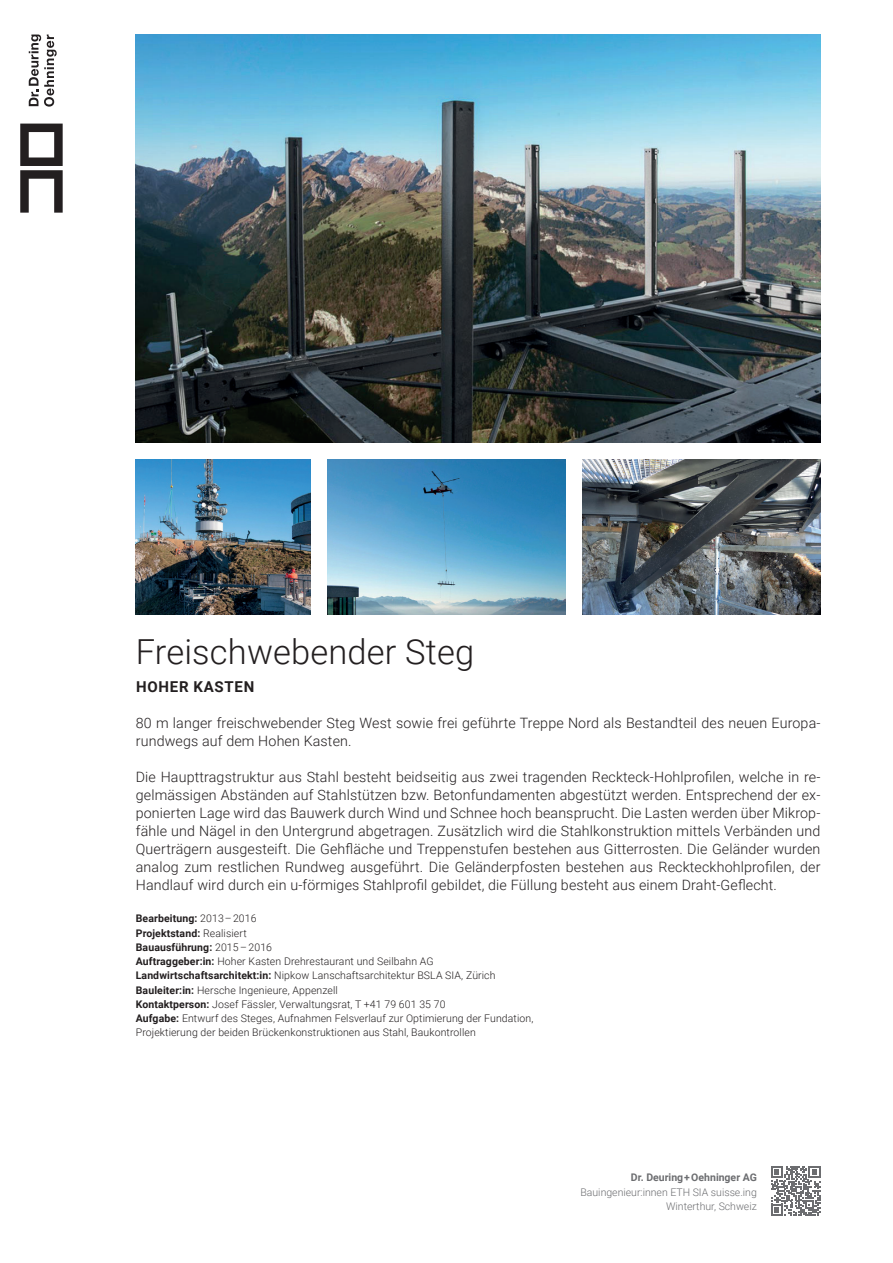
<style>
.page{position:relative;width:893px;height:1263px;background:#fff}
.page>*{position:absolute;margin:0;border:0;box-sizing:border-box;transform-origin:0 0}
.t1{font:300 34.5px "Roboto";letter-spacing:.005em;color:#231f20}
.t2{font:700 15px "Roboto";letter-spacing:.05em;color:#231f20}
.t3{font:300 14.25px/18px "Roboto";letter-spacing:.01em;color:#231f20}
.t4{font:300 10.5px "Roboto";letter-spacing:.01em;color:#231f20}
.t5{font:700 10.5px "Roboto";letter-spacing:.01em;color:#231f20}
.t6{font:300 10.5px/14.2px "Roboto";color:#6c6d70;text-align:right}
.t7{font:700 10.5px "Roboto";color:#6c6d70}
.s1{font-weight:300}
.s2{font-weight:700}
</style>
<div class="page">
<img style="left:136px;top:34px;width:684px;height:408px">
<img style="left:136px;top:459px;width:174px;height:155px">
<img style="left:327px;top:459px;width:239px;height:155px">
<img style="left:582px;top:459px;width:238px;height:155px">
<svg style="left:29px;top:35px;width:28px;height:72px"></svg>
<svg style="left:20px;top:124px;width:43px;height:89px"></svg>
<svg style="left:771px;top:1166px;width:50px;height:50px"></svg>
<p class="t1" style="left:136px;top:627px;width:340px">Freischwebender Steg</p>
<p class="t2" style="left:136px;top:676px;width:120px">HOHER KASTEN</p>
<p class="t3" style="left:136px;top:713px;width:686px">80 m langer freischwebender Steg West sowie frei geführte Treppe Nord als Bestandteil des neuen Europa&shy;rundwegs auf dem Hohen Kasten.</p>
<p class="t3" style="left:136px;top:767px;width:686px;text-align:justify">Die Haupttragstruktur aus Stahl besteht beidseitig aus zwei tragenden Reckteck-Hohlprofilen, welche in re&shy;gelmässigen Abständen auf Stahlstützen bzw. Betonfundamenten abgestützt werden. Entsprechend der ex&shy;ponierten Lage wird das Bauwerk durch Wind und Schnee hoch beansprucht. Die Lasten werden über Mikrop&shy;fähle und Nägel in den Untergrund abgetragen. Zusätzlich wird die Stahlkonstruktion mittels Verbänden und Querträgern ausgesteift. Die Gehfläche und Treppenstufen bestehen aus Gitterrosten. Die Geländer wurden analog zum restlichen Rundweg ausgeführt. Die Geländerpfosten bestehen aus Reckteckhohlprofilen, der Handlauf wird durch ein u-förmiges Stahlprofil gebildet, die Füllung besteht aus einem Draht-Geflecht.</p>
<p class="t5" style="left:136px;top:911px;width:122px">Bearbeitung: <span class="s1">2013 – 2016</span></p>
<p class="t5" style="left:136px;top:925px;width:112px">Projektstand: <span class="s1">Realisiert</span></p>
<p class="t5" style="left:136px;top:940px;width:138px">Bauausführung: <span class="s1">2015 – 2016</span></p>
<p class="t4" style="left:136px;top:954px;width:299px"><span class="s2">Auftraggeber:in:</span> Hoher Kasten Drehrestaurant und Seilbahn AG</p>
<p class="t4" style="left:136px;top:968px;width:361px"><span class="s2">Landwirtschaftsarchitekt:in:</span> Nipkow Lanschaftsarchitektur BSLA SIA, Zürich</p>
<p class="t4" style="left:136px;top:982px;width:204px"><span class="s2">Bauleiter:in:</span> Hersche Ingenieure, Appenzell</p>
<p class="t4" style="left:136px;top:997px;width:311px"><span class="s2">Kontaktperson:</span> Josef Fässler, Verwaltungsrat, T +41 79 601 35 70</p>
<p class="t4" style="left:136px;top:1011px;width:399px"><span class="s2">Aufgabe:</span> Entwurf des Steges, Aufnahmen Felsverlauf zur Optimierung der Fundation,</p>
<p class="t4" style="left:136px;top:1025px;width:341px">Projektierung der beiden Brückenkonstruktionen aus Stahl, Baukontrollen</p>
<p class="t7" style="left:631px;top:1170px;width:127px">Dr. Deuring+Oehninger AG</p>
<p class="t6" style="left:580px;top:1184px;width:178px">Bauingenieur:innen ETH SIA suisse.ing<br>Winterthur, Schweiz</p>
</div>
